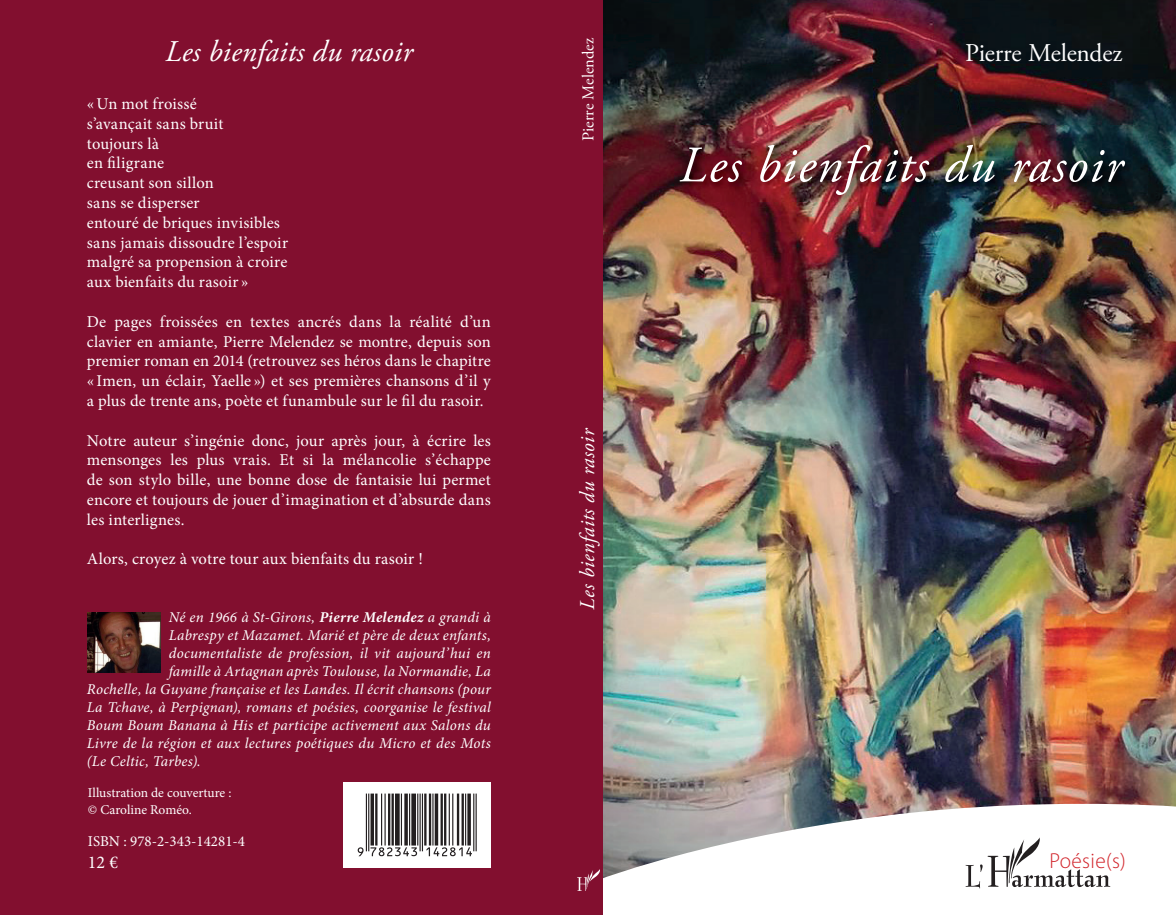
<style>
.page{position:relative;width:1176px;height:915px;background:#fff}
.page>*{position:absolute;margin:0;border:0;box-sizing:border-box;transform-origin:0 0}
.t1{font:italic 51px "Adobe Garamond Pro";letter-spacing:.03em;color:#fff}
.t2{font:italic 30px "Adobe Garamond Pro";letter-spacing:.01em;color:#fff}
.t3{font:25.5px "Adobe Garamond Pro";letter-spacing:-.01em;color:#fff}
.t4{font:300 21.75px "Myriad Pro";letter-spacing:.015em;color:#d1232a}
.t5{font:italic 21px "Adobe Garamond Pro";letter-spacing:.02em;color:#fff}
.t6{font:18px "Minion Pro";color:#fff}
.t7{font:16.5px/19.8px "Minion Pro";letter-spacing:.01em;color:#fff;text-align:justify}
.t8{font:16.5px "Adobe Garamond Pro";letter-spacing:-.005em;color:#fff}
.t9{font:italic 15px "Minion Pro";letter-spacing:.015em;color:#fff}
.t10{font:15px "Minion Pro";color:#fff}
.t11{font:13.5px/16.2px "Minion Pro";color:#fff}
.s1{font-weight:700}
</style>
<div class="page">
<img style="left:602px;top:0;width:574px;height:888px">
<div style="left:0;top:0;width:602px;height:915px;background:#820f2f"></div>
<div style="left:344px;top:782px;width:147px;height:86px;background:#fff"></div>
<img style="left:577px;top:869px;width:23px;height:22px">
<img style="left:676px;top:140px;width:459px;height:66px">
<svg style="left:966px;top:837px;width:144px;height:51px"></svg>
<svg style="left:358px;top:794px;width:119px;height:62px"></svg>
<img style="left:88px;top:612px;width:72px;height:61px">
<h2 class="t2" style="left:165px;top:34px;width:249px">Les bienfaits du rasoir</h2>
<p class="t7" style="left:87px;top:94px;width:203px;text-align:left">« Un mot froissé<br>s’avançait sans bruit<br>toujours là<br>en ligrane<br>creusant son sillon<br>sans se disperser<br>entouré de briques invisibles sans jamais dissoudre l’espoir malgré sa propension à croire aux bienfaits du rasoir »</p>
<p class="t7" style="left:87px;top:312px;width:405px">De pages froissées en textes ancrés dans la réalité d’un clavier en amiante, Pierre Melendez se montre, depuis son premier roman en 2014 (retrouvez ses héros dans le chapitre « Imen, un éclair, Yaelle ») et ses premières chansons d’il y a plus de trente ans, poète et funambule sur le l du rasoir.</p>
<p class="t7" style="left:87px;top:430px;width:405px">Notre auteur s’ingénie donc, jour après jour, à écrire les mensonges les plus vrais. Et si la mélancolie s’échappe de son stylo bille, une bonne dose de fantaisie lui permet encore et toujours de jouer d’imagination et d’absurde dans les interlignes.</p>
<p class="t7" style="left:87px;top:549px;width:338px">Alors, croyez à votre tour aux bienfaits du rasoir !</p>
<p class="t9" style="left:169px;top:608px;width:324px">Né en 1966 à St-Girons, <span class="s1">Pierre Melendez</span> a grandi à</p>
<p class="t9" style="left:169px;top:626px;width:324px">Labrespy et Mazamet. Marié et père de deux enfants,</p>
<p class="t9" style="left:169px;top:644px;width:324px">documentaliste de profession, il vit aujourd’hui en</p>
<p class="t9" style="left:169px;top:662px;width:324px">famille à Artagnan après Toulouse, la Normandie, La</p>
<p class="t9" style="left:87px;top:680px;width:406px">Rochelle, la Guyane française et les Landes. Il écrit chansons (pour</p>
<p class="t9" style="left:87px;top:698px;width:405px">La Tchave, à Perpignan), romans et poésies, coorganise le festival</p>
<p class="t9" style="left:87px;top:716px;width:405px">Boum Boum Banana à His et participe activement aux Salons du</p>
<p class="t9" style="left:87px;top:734px;width:405px">Livre de la région et aux lectures poétiques du Micro et des Mots</p>
<p class="t9" style="left:87px;top:752px;width:115px">(Le Celtic, Tarbes).</p>
<p class="t8" style="left:578px;top:141px;width:104px;rotate:-90deg">Pierre Melendez</p>
<h3 class="t3" style="left:965px;top:37px;width:159px">Pierre Melendez</h3>
<h1 class="t1" style="left:679px;top:135px;width:445px">Les bienfaits du rasoir</h1>
<p class="t5" style="left:575px;top:610px;width:183px;rotate:-90deg">Les bienfaits du rasoir</p>
<p class="t11" style="left:88px;top:785px;width:145px">Illustration de couverture : © Caroline Roméo.</p>
<p class="t10" style="left:88px;top:831px;width:159px">ISBN : 978-2-343-14281-4</p>
<p class="t6" style="left:88px;top:850px;width:32px">12 €</p>
<h3 class="t4" style="left:1049px;top:848px;width:78px">Poésie(s)</h3>
</div>
